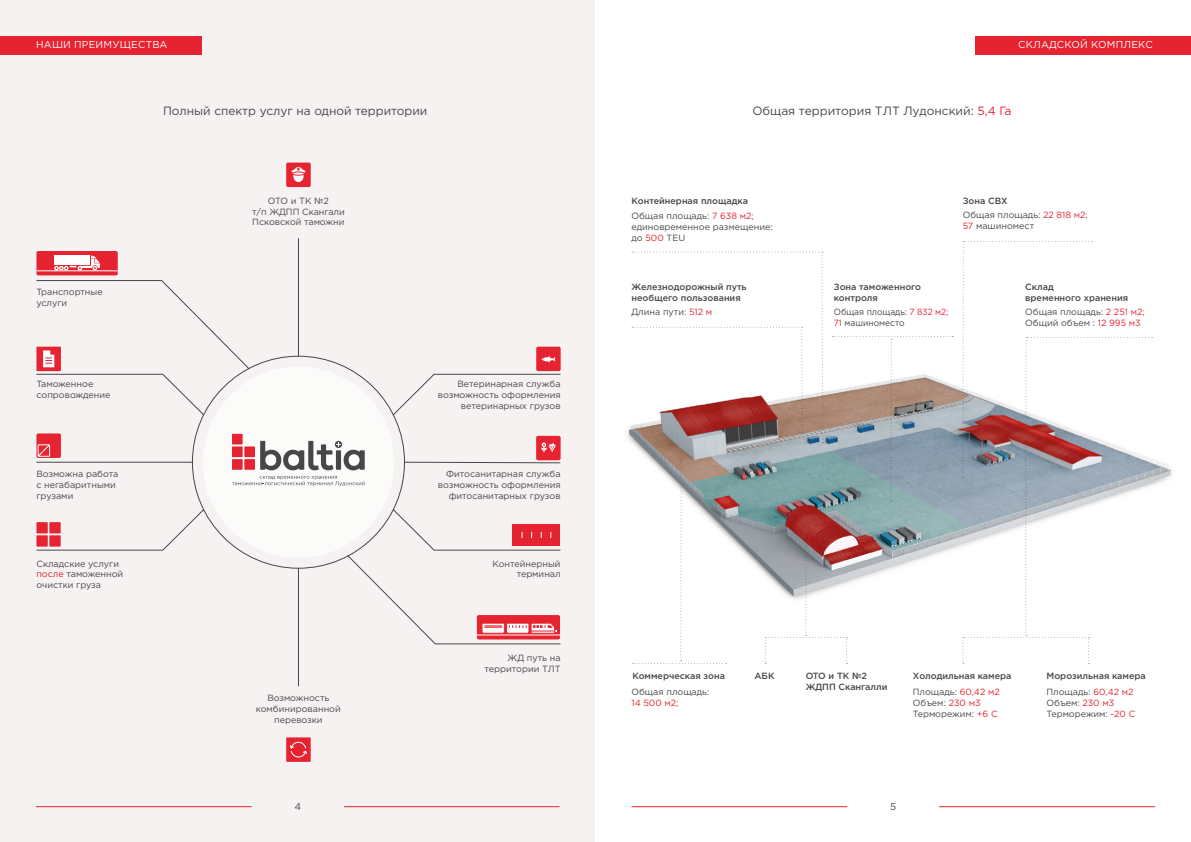
<style>
.page{position:relative;width:1191px;height:842px;background:#fff}
.page>*{position:absolute;margin:0;border:0;box-sizing:border-box;transform-origin:0 0}
.t1{font:12px "Gotham Pro";color:#474747}
.t2{font:10px "Gotham Pro";letter-spacing:.02em;color:#fff}
.t3{font:10px "Gotham Pro";color:#474747}
.t4{font:9px/10.8px "Gotham Pro";color:#474747}
.t5{font:500 9px/10.8px "Gotham Pro";color:#474747}
.t6{font:9px/10.8px "Gotham Pro";color:#474747;scale:.94 1}
.t7{font:9px "Gotham Pro";color:#e62330}
.s1{color:#e62330}
.s2{font-weight:400}
.s3{font-weight:400;color:#e62330}
</style>
<div class="page">
<div style="left:0;top:0;width:595px;height:842px;background:#f5f2f1"></div>
<img style="left:626px;top:54px;width:565px;height:754px">
<hr style="left:36px;top:806px;width:216px;height:1px;background:#e62330">
<hr style="left:631px;top:806px;width:216px;height:1px;background:#e62330">
<hr style="left:344px;top:806px;width:215px;height:1px;background:#e62330">
<hr style="left:939px;top:806px;width:216px;height:1px;background:#e62330">
<div style="left:975px;top:36px;width:216px;height:18px;background:#e62330"></div>
<div style="left:0;top:36px;width:202px;height:18px;background:#e62330"></div>
<svg style="left:832px;top:336px;width:121px;height:166px"></svg>
<svg style="left:633px;top:459px;width:94px;height:205px"></svg>
<svg style="left:632px;top:252px;width:191px;height:191px"></svg>
<svg style="left:962px;top:241px;width:190px;height:423px"></svg>
<svg style="left:764px;top:535px;width:83px;height:129px"></svg>
<div style="left:286px;top:163px;width:25px;height:24px;background:#e62330;border-radius:2px"></div>
<div style="left:286px;top:737px;width:25px;height:25px;background:#e62330"></div>
<svg style="left:289px;top:741px;width:19px;height:17px"></svg>
<svg style="left:291px;top:166px;width:15px;height:16px"></svg>
<div style="left:292px;top:172px;width:13px;height:4px;border:1px solid #e62330;border-radius:50%"></div>
<div style="left:36px;top:251px;width:82px;height:24px;background:#e62330;border-radius:2px"></div>
<hr style="left:36px;top:270px;width:82px;height:1px;background:#fff">
<svg style="left:54px;top:256px;width:46px;height:14px"></svg>
<svg style="left:36px;top:280px;width:525px;height:364px"></svg>
<hr style="left:298px;top:568px;width:1px;height:118px;background:#474747">
<hr style="left:298px;top:238px;width:1px;height:118px;background:#474747">
<div style="left:232px;top:446px;width:11px;height:11px;background:#e62330"></div>
<div style="left:232px;top:434px;width:11px;height:10px;background:#e62330"></div>
<div style="left:232px;top:459px;width:11px;height:11px;background:#e62330"></div>
<div style="left:244px;top:446px;width:11px;height:11px;background:#e62330"></div>
<div style="left:244px;top:459px;width:11px;height:11px;background:#e62330"></div>
<svg style="left:260px;top:441px;width:105px;height:29px"></svg>
<svg style="left:232px;top:476px;width:133px;height:10px"></svg>
<p class="t2" style="left:36px;top:39px;width:133px">НАШИ ПРЕИМУЩЕСТВА</p>
<p class="t2" style="left:1018px;top:39px;width:136px">СКЛАДСКОЙ КОМПЛЕКС</p>
<h1 class="t1" style="left:163px;top:104px;width:266px">Полный спектр услуг на одной территории</h1>
<p class="t4" style="left:36px;top:287px;width:68px">Транспортные услуги</p>
<p class="t4" style="left:252px;top:195px;width:94px;text-align:center">ОТО и ТК №2<br>т/п ЖДПП Скангали<br>Псковской таможни</p>
<p class="t4" style="left:36px;top:379px;width:76px">Таможенное сопровождение</p>
<p class="t4" style="left:438px;top:379px;width:124px;text-align:right">Ветеринарная служба возможность оформления ветеринарных грузов</p>
<p class="t4" style="left:36px;top:468px;width:83px">Возможна работа с негабаритными грузами</p>
<p class="t4" style="left:36px;top:558px;width:88px">Складские услуги <span class="s1">после</span> таможенной очистки груза</p>
<p class="t4" style="left:256px;top:693px;width:86px;text-align:center">Возможность комбинированной перевозки</p>
<p class="t4" style="left:438px;top:468px;width:124px;text-align:right">Фитосанитарная служба возможность оформления фитосанитарных грузов</p>
<p class="t4" style="left:492px;top:558px;width:70px;text-align:right">Контейнерный терминал</p>
<p class="t4" style="left:484px;top:652px;width:78px;text-align:right">ЖД путь на территории ТЛТ</p>
<h1 class="t1" style="left:752px;top:104px;width:261px">Общая территория ТЛТ Лудонский: <span class="s1">5,4 Га</span></h1>
<p class="t5" style="left:631px;top:195px;width:118px">Контейнерная площадка</p>
<p class="t5" style="left:962px;top:195px;width:46px">Зона СВХ</p>
<p class="t4" style="left:631px;top:210px;width:143px">Общая площадь: <span class="s1">7 638 м2; </span>единовременное размещение: до <span class="s1">500</span> ТЕU</p>
<p class="t4" style="left:962px;top:210px;width:127px">Общая площадь: <span class="s1">22 818 м2;<br>57</span> машиномест</p>
<p class="t5" style="left:631px;top:281px;width:117px">Железнодорожный путь необщего пользования</p>
<p class="t5" style="left:834px;top:281px;width:89px">Зона таможенного контроля</p>
<p class="t5" style="left:1025px;top:281px;width:104px">Склад<br>временного хранения</p>
<p class="t4" style="left:631px;top:307px;width:82px">Длина пути: <span class="s1">512 м</span></p>
<p class="t6" style="left:834px;top:306px;width:123px">Общая площадь: <span class="s1">7 832 м2;<br>71</span> машиноместо</p>
<p class="t4" style="left:1025px;top:306px;width:121px">Общая площадь: <span class="s1">2 251 м2;<br></span>Общий объем : <span class="s1">12 995 м3</span></p>
<p class="t5" style="left:632px;top:670px;width:94px">Коммерческая зона</p>
<p class="t5" style="left:754px;top:670px;width:22px">АБК</p>
<p class="t5" style="left:805px;top:670px;width:83px">ОТО и ТК №2<br>ЖДПП Скангалли</p>
<p class="t4" style="left:631px;top:687px;width:79px">Общая площадь:</p>
<p class="t7" style="left:631px;top:698px;width:49px">14 500 м2;</p>
<p class="t5" style="left:913px;top:668px;width:100px;line-height:16.2px">Холодильная камера<br><span class="s2">Площадь:</span> <span class="s3">60,42 м2</span></p>
<p class="t4" style="left:913px;top:698px;width:86px">Объем: <span class="s1">230 м3<br></span>Терморежим: <span class="s1">+6 С</span></p>
<p class="t5" style="left:1046px;top:668px;width:101px;line-height:16.2px">Морозильная камера<br><span class="s2">Площадь:</span> <span class="s3">60,42 м2</span></p>
<p class="t4" style="left:1046px;top:698px;width:90px">Объем: <span class="s1">230 м3<br></span>Терморежим: <span class="s1">-20 С</span></p>
<p class="t3" style="left:294px;top:801px;width:8px">4</p>
<p class="t3" style="left:890px;top:801px;width:8px">5</p>
</div>
